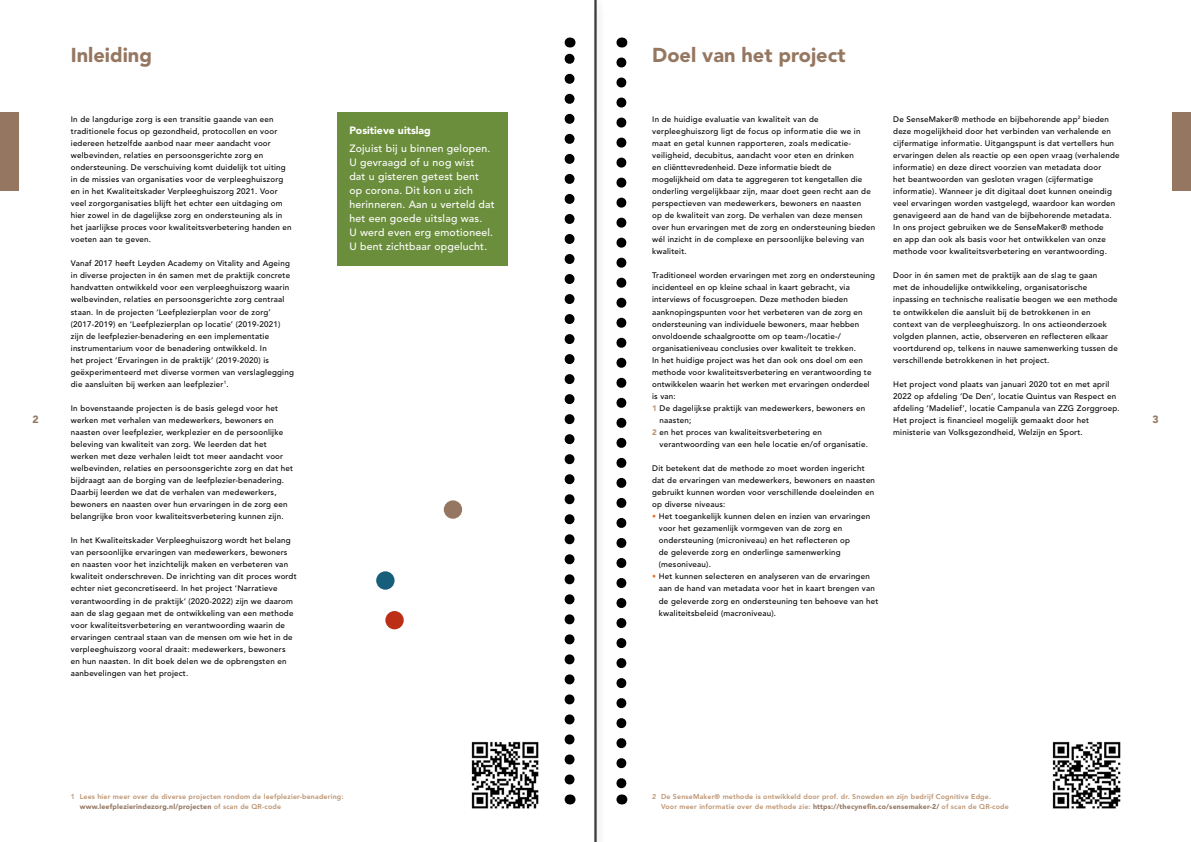
<style>
.page{position:relative;width:1191px;height:842px;background:#fff}
.page>*{position:absolute;margin:0;border:0;box-sizing:border-box;transform-origin:0 0}
.t1{font:900 20px "Avenir";color:#957761}
.t2{font:500 10.5px/14px "Avenir";letter-spacing:.02em;color:#fff}
.t3{font:900 10.5px "Avenir";color:#fff}
.t4{font:900 10.5px "Avenir";color:#957761}
.t5{font:500 8px/12px "Avenir";letter-spacing:.025em;color:#000}
.t6{font:800 7px/10px "Avenir";letter-spacing:.025em;color:#bb926e}
.s1{font-weight:900;color:#bb926e}
.s2{color:#e07b34}
.s3{font-weight:900;color:#957761}
</style>
<div class="page">
<svg style="left:564px;top:38px;width:10px;height:741px"></svg>
<svg style="left:616px;top:62px;width:10px;height:742px"></svg>
<div style="left:593px;top:0;width:12px;height:842px;background:#000;opacity:.17"></div>
<hr style="left:595px;top:0;width:1px;height:842px;background:#000">
<div style="left:376px;top:571px;width:18px;height:19px;background:#175e7a;border-radius:50%"></div>
<div style="left:385px;top:611px;width:19px;height:18px;background:#bc2f16;border-radius:50%"></div>
<img style="left:471px;top:741px;width:68px;height:68px">
<img style="left:1052px;top:741px;width:68px;height:68px">
<div style="left:1172px;top:112px;width:19px;height:78px;background:#957761"></div>
<div style="left:0;top:112px;width:19px;height:78px;background:#957761"></div>
<div style="left:337px;top:113px;width:170px;height:153px;background:#6b8e3c"></div>
<div style="left:444px;top:500px;width:18px;height:19px;background:#957761;border-radius:50%"></div>
<h1 class="t1" style="left:71px;top:43px;width:83px">Inleiding</h1>
<h1 class="t1" style="left:652px;top:43px;width:195px">Doel van het project</h1>
<p class="t5" style="left:893px;top:113px;width:228px">De SenseMaker® methode en bijbehorende app<sup>2</sup> bieden deze mogelijkheid door het verbinden van verhalende en cijfermatige informatie. Uitgangspunt is dat vertellers hun ervaringen delen als reactie op een open vraag (verhalende informatie) en deze direct voorzien van metadata door<br>het beantwoorden van gesloten vragen (cijfermatige informatie). Wanneer je dit digitaal doet kunnen oneindig veel ervaringen worden vastgelegd, waardoor kan worden genavigeerd aan de hand van de bijbehorende metadata.<br>In ons project gebruiken we de SenseMaker® methode<br>en app dan ook als basis voor het ontwikkelen van onze methode voor kwaliteitsverbetering en verantwoording.</p>
<p class="t5" style="left:893px;top:270px;width:226px">Door in én samen met de praktijk aan de slag te gaan<br>met de inhoudelijke ontwikkeling, organisatorische inpassing en technische realisatie beogen we een methode te ontwikkelen die aansluit bij de betrokkenen in en context van de verpleeghuiszorg. In ons actieonderzoek volgden plannen, actie, observeren en reflecteren elkaar voortdurend op, telkens in nauwe samenwerking tussen de verschillende betrokkenen in het project.</p>
<p class="t5" style="left:893px;top:378px;width:228px">Het project vond plaats van januari 2020 tot en met april 2022 op afdeling ‘De Den’, locatie Quintus van Respect en afdeling ‘Madelief’, locatie Campanula van ZZG Zorggroep.<br>Het project is financieel mogelijk gemaakt door het ministerie van Volksgezondheid, Welzijn en Sport.</p>
<p class="t5" style="left:71px;top:113px;width:222px">In de langdurige zorg is een transitie gaande van een traditionele focus op gezondheid, protocollen en voor iedereen hetzelfde aanbod naar meer aandacht voor welbevinden, relaties en persoonsgerichte zorg en ondersteuning. De verschuiving komt duidelijk tot uiting in de missies van organisaties voor de verpleeghuiszorg en in het Kwaliteitskader Verpleeghuiszorg 2021. Voor veel zorgorganisaties blijft het echter een uitdaging om hier zowel in de dagelijkse zorg en ondersteuning als in het jaarlijkse proces voor kwaliteitsverbetering handen en voeten aan te geven.</p>
<p class="t5" style="left:71px;top:258px;width:224px">Vanaf 2017 heeft Leyden Academy on Vitality and Ageing in diverse projecten in én samen met de praktijk concrete handvatten ontwikkeld voor een verpleeghuiszorg waarin welbevinden, relaties en persoonsgerichte zorg centraal staan. In de projecten ‘Leefplezierplan voor de zorg’ (2017-2019) en ‘Leefplezierplan op locatie’ (2019-2021) zijn de leefplezier-benadering en een implementatie instrumentarium voor de benadering ontwikkeld. In<br>het project ‘Ervaringen in de praktijk’ (2019-2020) is geëxperimenteerd met diverse vormen van verslaglegging die aansluiten bij werken aan leefplezier<sup>1</sup>.</p>
<p class="t5" style="left:71px;top:402px;width:224px">In bovenstaande projecten is de basis gelegd voor het werken met verhalen van medewerkers, bewoners en naasten over leefplezier, werkplezier en de persoonlijke beleving van kwaliteit van zorg. We leerden dat het werken met deze verhalen leidt tot meer aandacht voor welbevinden, relaties en persoonsgerichte zorg en dat het bijdraagt aan de borging van de leefplezier-benadering.<br>Daarbij leerden we dat de verhalen van medewerkers, bewoners en naasten over hun ervaringen in de zorg een belangrijke bron voor kwaliteitsverbetering kunnen zijn.</p>
<p class="t5" style="left:71px;top:535px;width:227px">In het Kwaliteitskader Verpleeghuiszorg wordt het belang van persoonlijke ervaringen van medewerkers, bewoners en naasten voor het inzichtelijk maken en verbeteren van kwaliteit onderschreven. De inrichting van dit proces wordt echter niet geconcretiseerd. In het project ‘Narratieve verantwoording in de praktijk’ (2020-2022) zijn we daarom aan de slag gegaan met de ontwikkeling van een methode voor kwaliteitsverbetering en verantwoording waarin de ervaringen centraal staan van de mensen om wie het in de verpleeghuiszorg vooral draait: medewerkers, bewoners<br>en hun naasten. In dit boek delen we de opbrengsten en aanbevelingen van het project.</p>
<p class="t5" style="left:652px;top:113px;width:225px">In de huidige evaluatie van kwaliteit van de verpleeghuiszorg ligt de focus op informatie die we in maat en getal kunnen rapporteren, zoals medicatie&shy;veiligheid, decubitus, aandacht voor eten en drinken<br>en cliënttevredenheid. Deze informatie biedt de mogelijkheid om data te aggregeren tot kengetallen die onderling vergelijkbaar zijn, maar doet geen recht aan de perspectieven van medewerkers, bewoners en naasten<br>op de kwaliteit van zorg. De verhalen van deze mensen over hun ervaringen met de zorg en ondersteuning bieden wél inzicht in de complexe en persoonlijke beleving van kwaliteit.</p>
<p class="t5" style="left:652px;top:270px;width:224px">Traditioneel worden ervaringen met zorg en ondersteuning</p>
<p class="t5" style="left:652px;top:282px;width:199px">incidenteel en op kleine schaal in kaart gebracht, via</p>
<p class="t5" style="left:652px;top:294px;width:197px">interviews of focusgroepen. Deze methoden bieden</p>
<p class="t5" style="left:652px;top:306px;width:212px">aanknopingspunten voor het verbeteren van de zorg en</p>
<p class="t5" style="left:652px;top:318px;width:209px">ondersteuning van individuele bewoners, maar hebben</p>
<p class="t5" style="left:652px;top:330px;width:190px">onvoldoende schaalgrootte om op team-/locatie-/</p>
<p class="t5" style="left:652px;top:342px;width:205px">organisatieniveau conclusies over kwaliteit te trekken.</p>
<p class="t5" style="left:652px;top:354px;width:212px">In het huidige project was het dan ook ons doel om een</p>
<p class="t5" style="left:652px;top:366px;width:221px">methode voor kwaliteitsverbetering en verantwoording te</p>
<p class="t5" style="left:652px;top:378px;width:219px">ontwikkelen waarin het werken met ervaringen onderdeel</p>
<p class="t5" style="left:652px;top:390px;width:25px">is van:</p>
<p class="t5" style="left:652px;top:402px;width:214px"><span class="s1">1</span> De dagelijkse praktijk van medewerkers, bewoners en</p>
<p class="t5" style="left:659px;top:414px;width:33px">naasten;</p>
<p class="t5" style="left:652px;top:426px;width:171px"><span class="s1">2</span> en het proces van kwaliteitsverbetering en</p>
<p class="t5" style="left:659px;top:438px;width:210px">verantwoording van een hele locatie en/of organisatie.</p>
<p class="t5" style="left:652px;top:462px;width:224px">Dit betekent dat de methode zo moet worden ingericht dat de ervaringen van medewerkers, bewoners en naasten gebruikt kunnen worden voor verschillende doeleinden en op diverse niveaus:</p>
<p class="t5" style="left:659px;top:511px;width:213px;text-indent:-7px"><span class="s2">•</span> Het toegankelijk kunnen delen en inzien van ervaringen voor het gezamenlijk vormgeven van de zorg en ondersteuning (microniveau) en het reflecteren op<br>de geleverde zorg en onderlinge samenwerking (mesoniveau).</p>
<p class="t5" style="left:659px;top:571px;width:221px;text-indent:-7px"><span class="s2">•</span> Het kunnen selecteren en analyseren van de ervaringen aan de hand van metadata voor het in kaart brengen van de geleverde zorg en ondersteuning ten behoeve van het kwaliteitsbeleid (macroniveau).</p>
<h2 class="t3" style="left:349px;top:124px;width:83px">Positieve uitslag</h2>
<h2 class="t2" style="left:349px;top:142px;width:147px">Zojuist bij u binnen gelopen.<br>U gevraagd of u nog wist<br>dat u gisteren getest bent<br>op corona. Dit kon u zich herinneren. Aan u verteld dat het een goede uitslag was.<br>U werd even erg emotioneel.<br>U bent zichtbaar opgelucht.</h2>
<h2 class="t4" style="left:32px;top:413px;width:8px">2</h2>
<h2 class="t4" style="left:1152px;top:413px;width:8px">3</h2>
<p class="t6" style="left:80px;top:791px;width:265px;text-indent:-9px">1 Lees hier meer over de diverse projecten rondom de leefplezier-benadering: <span class="s3">www.leefplezierindezorg.nl/projecten</span> of scan de QR-code</p>
<p class="t6" style="left:661px;top:791px;width:349px;text-indent:-9px">2 De SenseMaker® methode is ontwikkeld door prof. dr. Snowden en zijn bedrijf Cognitive Edge.<br>Voor meer informatie over de methode zie: <span class="s3">https://thecynefin.co/sensemaker-2/</span> of scan de QR-code</p>
</div>
